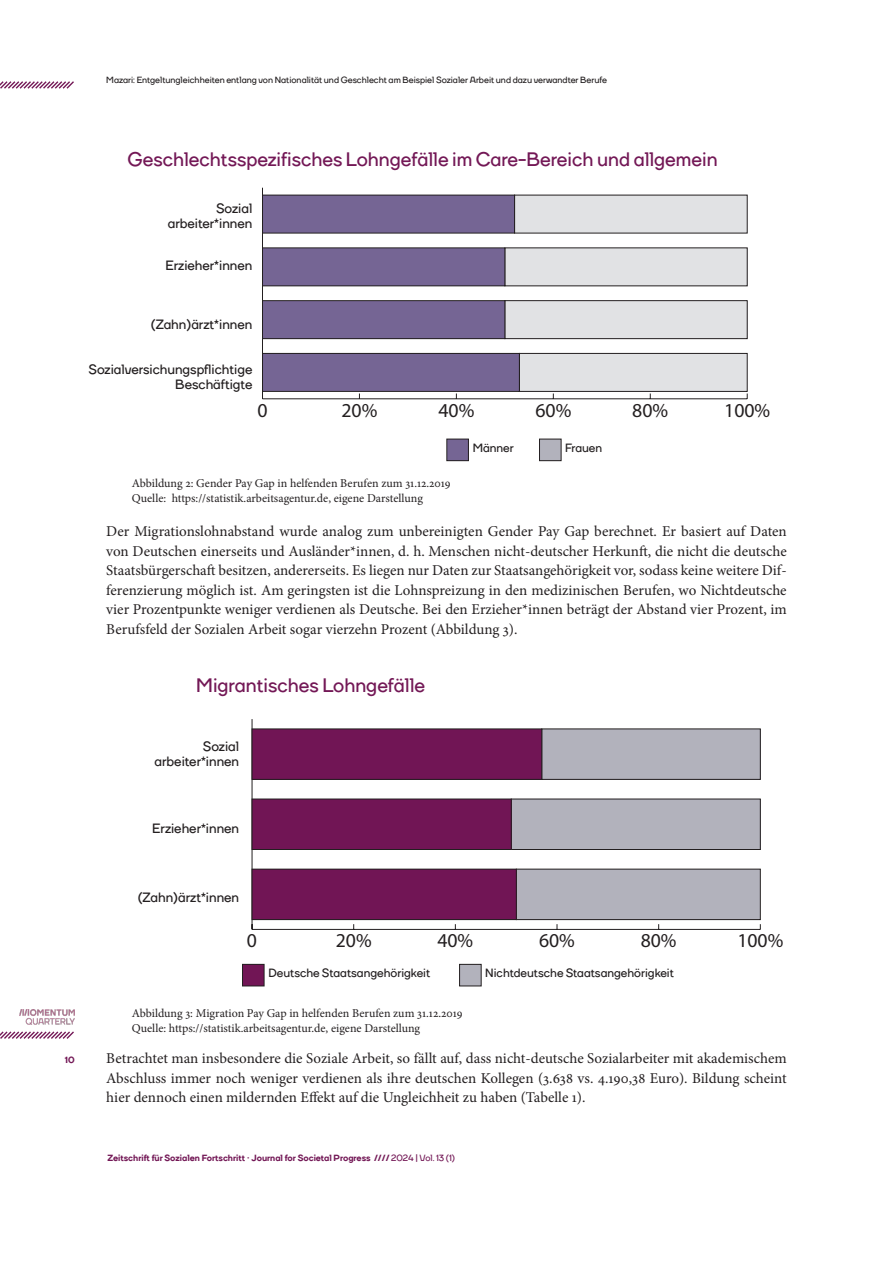
<style>
.page{position:relative;width:893px;height:1263px;background:#fff}
.page>*{position:absolute;margin:0;border:0;box-sizing:border-box;transform-origin:0 0}
.t1{font:19.8px "Myriad Pro";color:#231f20}
.t2{font:19.65px "Myriad Pro";color:#231f20}
.t3{font:700 19.5px "TT Firs";color:#731856}
.t4{font:15px/19.5px "Minion Pro";color:#231f20;text-align:justify}
.t5{font:700 13.5px/15px "TT Firs";color:#231f20;text-align:right}
.t6{font:12px/15px "Minion Pro";color:#231f20}
.t7{font:700 12px "TT Firs";color:#231f20}
.t8{font:700 9px "TT Firs";color:#231f20}
.t9{font:800 9px "TT Firs";color:#731856}
.s1{font-weight:700}
</style>
<div class="page">
<svg style="left:0;top:1031px;width:74px;height:8px"></svg>
<img style="left:19px;top:1009px;width:55px;height:15px">
<svg style="left:0;top:81px;width:74px;height:8px"></svg>
<hr style="left:262px;top:398px;width:485px;height:1px;background:#231f20">
<hr style="left:262px;top:188px;width:1px;height:211px;background:#231f20">
<div style="left:515px;top:195px;width:232px;height:38px;background:#e1e2e4"></div>
<div style="left:505px;top:248px;width:242px;height:38px;background:#e1e2e4"></div>
<div style="left:505px;top:301px;width:242px;height:38px;background:#e1e2e4"></div>
<div style="left:505px;top:300px;width:242px;height:39px;border:1px solid #231f20"></div>
<div style="left:519px;top:353px;width:228px;height:38px;background:#e1e2e4"></div>
<div style="left:519px;top:353px;width:228px;height:39px;border:1px solid #231f20"></div>
<div style="left:262px;top:195px;width:253px;height:38px;background:#756594"></div>
<div style="left:262px;top:195px;width:253px;height:38px;border:1px solid #231f20"></div>
<div style="left:262px;top:248px;width:243px;height:38px;background:#756594"></div>
<div style="left:262px;top:248px;width:243px;height:38px;border:1px solid #231f20"></div>
<div style="left:262px;top:301px;width:243px;height:38px;background:#756594"></div>
<div style="left:262px;top:300px;width:243px;height:39px;border:1px solid #231f20"></div>
<div style="left:262px;top:353px;width:257px;height:38px;background:#756594"></div>
<div style="left:262px;top:353px;width:258px;height:39px;border:1px solid #231f20"></div>
<div style="left:447px;top:439px;width:21px;height:22px;background:#756594"></div>
<div style="left:447px;top:439px;width:22px;height:22px;border:1px solid #231f20"></div>
<div style="left:539px;top:439px;width:22px;height:22px;background:#b2b2bc"></div>
<div style="left:539px;top:439px;width:22px;height:22px;border:1px solid #231f20"></div>
<hr style="left:252px;top:929px;width:508px;height:1px;background:#231f20">
<hr style="left:252px;top:719px;width:1px;height:210px;background:#231f20">
<div style="left:542px;top:729px;width:218px;height:50px;background:#b2b2bc"></div>
<div style="left:511px;top:799px;width:249px;height:50px;background:#b2b2bc"></div>
<div style="left:511px;top:799px;width:249px;height:51px;border:1px solid #231f20"></div>
<div style="left:516px;top:869px;width:244px;height:50px;background:#b2b2bc"></div>
<div style="left:516px;top:869px;width:244px;height:51px;border:1px solid #231f20"></div>
<div style="left:252px;top:729px;width:290px;height:50px;background:#711555"></div>
<div style="left:252px;top:729px;width:290px;height:50px;border:1px solid #231f20"></div>
<div style="left:252px;top:799px;width:259px;height:50px;background:#711555"></div>
<div style="left:252px;top:799px;width:259px;height:51px;border:1px solid #231f20"></div>
<div style="left:252px;top:869px;width:264px;height:50px;background:#711555"></div>
<div style="left:252px;top:869px;width:264px;height:51px;border:1px solid #231f20"></div>
<div style="left:242px;top:964px;width:22px;height:22px;background:#711555"></div>
<div style="left:242px;top:964px;width:22px;height:22px;border:1px solid #231f20"></div>
<div style="left:460px;top:964px;width:21px;height:22px;background:#b2b2bc"></div>
<div style="left:459px;top:964px;width:22px;height:22px;border:1px solid #231f20"></div>
<p class="t8" style="left:106px;top:74px;width:502px">Mazari: Entgeltungleichheiten entlang von Nationalität und Geschlecht am Beispiel Sozialer Arbeit und dazu verwandter Berufe</p>
<h3 class="t3" style="left:128px;top:147px;width:592px">Geschlechtsspezifisches Lohngefälle im Care-Bereich und allgemein</h3>
<p class="t5" style="left:168px;top:201px;width:86px">Sozial arbeiter*innen</p>
<p class="t5" style="left:165px;top:258px;width:88px">Erzieher*innen</p>
<p class="t5" style="left:151px;top:316px;width:103px">(Zahn)ärzt*innen</p>
<p class="t5" style="left:89px;top:362px;width:165px">Sozialversichungspflichtige<br>Beschäftigte</p>
<h1 class="t1" style="left:257px;top:398px;width:12px">0</h1>
<h1 class="t1" style="left:341px;top:398px;width:37px">20%</h1>
<h1 class="t1" style="left:438px;top:398px;width:37px">40%</h1>
<h1 class="t1" style="left:535px;top:398px;width:37px">60%</h1>
<h1 class="t1" style="left:632px;top:398px;width:37px">80%</h1>
<h1 class="t1" style="left:724px;top:398px;width:48px">100%</h1>
<p class="t7" style="left:473px;top:440px;width:43px">Männer</p>
<p class="t7" style="left:565px;top:440px;width:39px">Frauen</p>
<p class="t6" style="left:132px;top:476px;width:320px">Abbildung 2: Gender Pay Gap in helfenden Berufen zum 31.12.2019<br>Quelle: https://statistik.arbeitsagentur.de, eigene Darstellung</p>
<p class="t4" style="left:106px;top:522px;width:682px">Der Migrationslohnabstand wurde analog zum unbereinigten Gender Pay Gap berechnet. Er basiert auf Daten von Deutschen einerseits und Ausländer*innen, d. h. Menschen nicht-deutscher Herkunft, die nicht die deutsche Staatsbürgerschaft besitzen, andererseits. Es liegen nur Daten zur Staatsangehörigkeit vor, sodass keine weitere Dif&shy;ferenzierung möglich ist. Am geringsten ist die Lohnspreizung in den medizinischen Berufen, wo Nichtdeutsche vier Prozentpunkte weniger verdienen als Deutsche. Bei den Erzieher*innen beträgt der Abstand vier Prozent, im Berufsfeld der Sozialen Arbeit sogar vierzehn Prozent (Abbildung 3).</p>
<h3 class="t3" style="left:196px;top:673px;width:230px">Migrantisches Lohngefälle</h3>
<p class="t5" style="left:155px;top:739px;width:86px">Sozial arbeiter*innen</p>
<p class="t5" style="left:152px;top:821px;width:88px">Erzieher*innen</p>
<p class="t9" style="left:65px;top:1054px;width:11px">10</p>
<p class="t5" style="left:138px;top:889px;width:103px">(Zahn)ärzt*innen</p>
<h2 class="t2" style="left:247px;top:929px;width:12px">0</h2>
<h2 class="t2" style="left:336px;top:929px;width:37px">20%</h2>
<h2 class="t2" style="left:437px;top:929px;width:37px">40%</h2>
<h2 class="t2" style="left:539px;top:929px;width:37px">60%</h2>
<h2 class="t2" style="left:641px;top:929px;width:37px">80%</h2>
<h2 class="t2" style="left:737px;top:929px;width:47px">100%</h2>
<p class="t7" style="left:268px;top:965px;width:163px">Deutsche Staatsangehörigkeit</p>
<p class="t7" style="left:485px;top:965px;width:190px">Nichtdeutsche Staatsangehörigkeit</p>
<p class="t6" style="left:132px;top:1005px;width:332px">Abbildung 3: Migration Pay Gap in helfenden Berufen zum 31.12.2019<br>Quelle: https://statistik.arbeitsagentur.de, eigene Darstellung</p>
<p class="t4" style="left:106px;top:1048px;width:682px">Betrachtet man insbesondere die Soziale Arbeit, so fällt auf, dass nicht-deutsche Sozialarbeiter mit akademischem Abschluss immer noch weniger verdienen als ihre deutschen Kollegen (3.638 vs. 4.190,38 Euro). Bildung scheint hier dennoch einen mildernden Effekt auf die Ungleichheit zu haben (Tabelle 1).</p>
<p class="t9" style="left:107px;top:1151px;width:349px">Zeitschrift für Sozialen Fortschritt · Journal for Societal Progress //// <span class="s1">2024 | Vol. 13 (1)</span></p>
</div>
